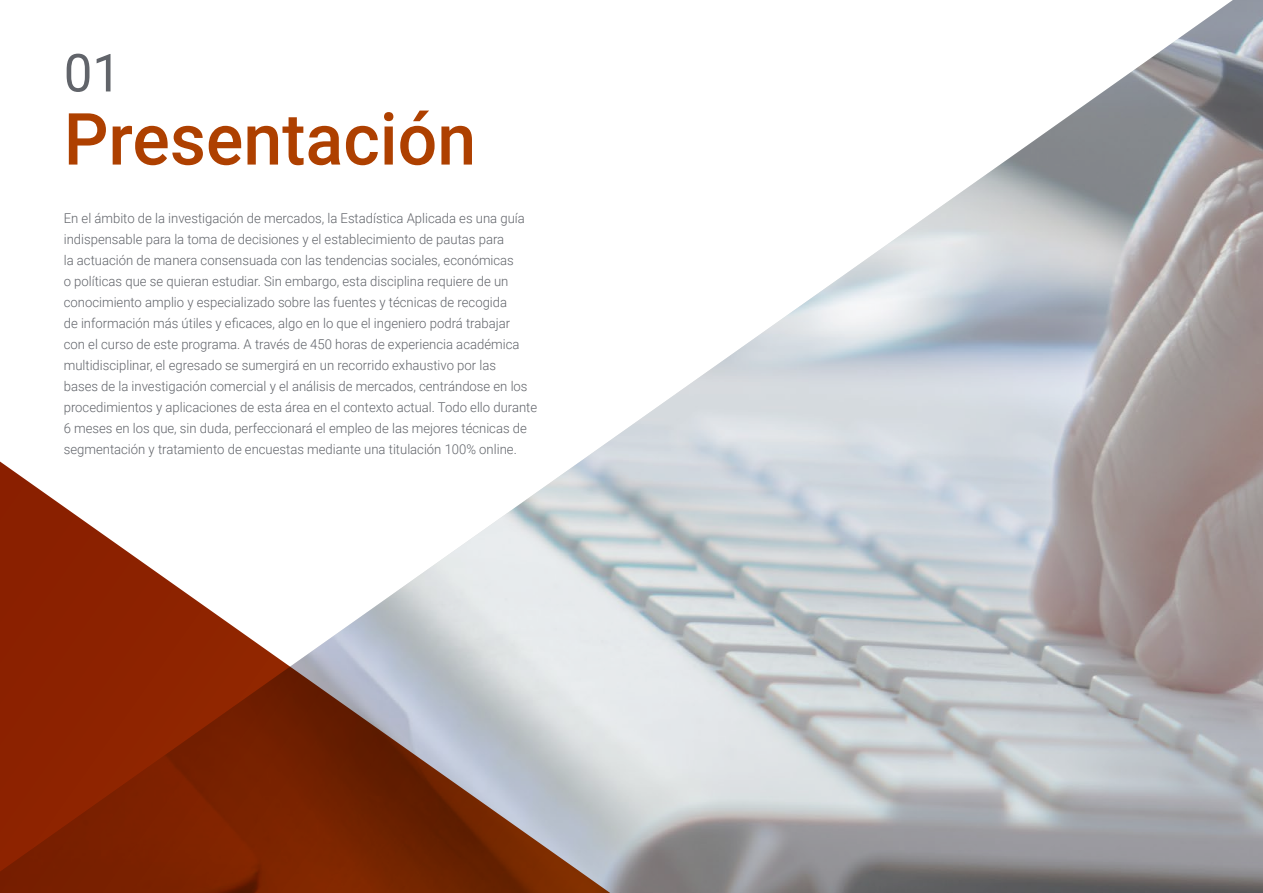
<style>
.page{position:relative;width:1263px;height:893px;background:#fff}
.page>*{position:absolute;margin:0;border:0;box-sizing:border-box;transform-origin:0 0}
.t1{font:500 72px "Roboto";color:#ae4000}
.t2{font:52.5px "Roboto";color:#61646a}
.t3{font:300 13.5px/21px "Roboto";color:#61646a}
</style>
<div class="page">
<img style="left:602px;top:0;width:661px;height:893px">
<svg style="left:0;top:446px;width:640px;height:447px"></svg>
<h2 class="t2" style="left:64px;top:36px;width:59px">01</h2>
<h1 class="t1" style="left:64px;top:89px;width:414px">Presentación</h1>
<p class="t3" style="left:64px;top:207px;width:475px">En el ámbito de la investigación de mercados, la Estadística Aplicada es una guía indispensable para la toma de decisiones y el establecimiento de pautas para<br>la actuación de manera consensuada con las tendencias sociales, económicas<br>o políticas que se quieran estudiar. Sin embargo, esta disciplina requiere de un conocimiento amplio y especializado sobre las fuentes y técnicas de recogida<br>de información más útiles y eficaces, algo en lo que el ingeniero podrá trabajar<br>con el curso de este programa. A través de 450 horas de experiencia académica multidisciplinar, el egresado se sumergirá en un recorrido exhaustivo por las<br>bases de la investigación comercial y el análisis de mercados, centrándose en los procedimientos y aplicaciones de esta área en el contexto actual. Todo ello durante 6 meses en los que, sin duda, perfeccionará el empleo de las mejores técnicas de segmentación y tratamiento de encuestas mediante una titulación 100% online.</p>
</div>
